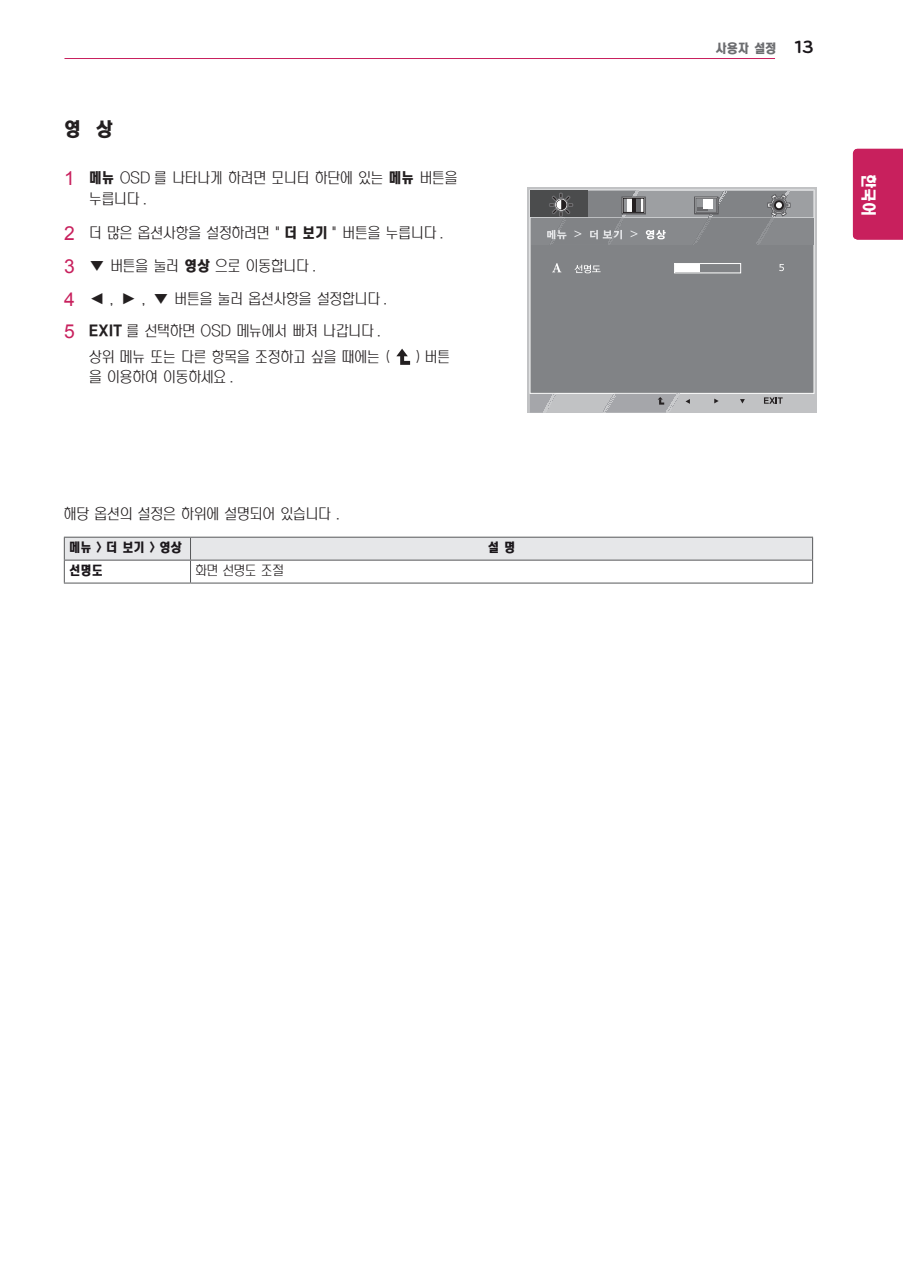
<style>
.page{position:relative;width:903px;height:1275px;background:#fff}
.page>*{position:absolute;margin:0;border:0;box-sizing:border-box;transform-origin:0 0}
.t1{font:21px "Bryant LG";color:#fff}
.t2{font:21px "YDI Cstre M";color:#231f20}
.t3{font:700 18.38px "Bryant LG";color:#1a161a}
.t4{font:17.5px "YDI Cstre M";color:#fff}
.t5{font:15.75px/32.7px "YDI Cstre UL";color:#231f20}
.t6{font:14px "YDI Cstre M";color:#1a161a}
.t7{font:14px "YDI Cstre UL";color:#231f20}
.t8{font:14px "YDI Cstre M";color:#6c6d70}
.s1{font-family:"Arial";font-size:19.25px;color:#c8205d}
.s2{font-family:"YDI Cstre M"}
.s3{font-family:"Arial"}
</style>
<div class="page">
<hr style="left:64px;top:58px;width:711px;height:1px;background:#c8205d">
<div style="left:853px;top:149px;width:50px;height:91px;background:#c8205d"></div>
<svg style="left:396px;top:349px;width:14px;height:16px"></svg>
<hr style="left:190px;top:583px;width:623px;height:1px;background:#57585a">
<hr style="left:64px;top:583px;width:126px;height:1px;background:#57585a">
<svg style="left:64px;top:537px;width:749px;height:46px"></svg>
<svg style="left:527px;top:187px;width:289px;height:226px;background:#c4c5c7"></svg>
<div style="left:530px;top:190px;width:284px;height:204px;background:#818386;border:1px solid #fff"></div>
<div style="left:530px;top:190px;width:284px;height:28px;background:#9d9fa2;border:1px solid #d8d9db"></div>
<svg style="left:530px;top:394px;width:26px;height:19px"></svg>
<div style="left:530px;top:218px;width:283px;height:27px;background:#87898c"></div>
<svg style="left:646px;top:230px;width:20px;height:9px"></svg>
<svg style="left:603px;top:394px;width:87px;height:19px;background:#abacaf"></svg>
<svg style="left:714px;top:399px;width:5px;height:4px"></svg>
<svg style="left:740px;top:399px;width:5px;height:4px"></svg>
<svg style="left:764px;top:397px;width:19px;height:7px"></svg>
<div style="left:674px;top:263px;width:67px;height:10px;border:1px solid #fff"></div>
<div style="left:676px;top:265px;width:24px;height:7px;background:#fff"></div>
<svg style="left:779px;top:264px;width:5px;height:7px"></svg>
<svg style="left:574px;top:265px;width:26px;height:8px"></svg>
<svg style="left:552px;top:263px;width:9px;height:9px"></svg>
<div style="left:530px;top:191px;width:58px;height:26px;background:#4b4c4d"></div>
<div style="left:622px;top:197px;width:24px;height:17px;border:1px solid #59595c"></div>
<svg style="left:639px;top:197px;width:6px;height:17px"></svg>
<hr style="left:636px;top:198px;width:4px;height:14px;background:#6c6d70">
<div style="left:623px;top:198px;width:21px;height:15px;border:1px solid #231f20"></div>
<svg style="left:547px;top:191px;width:92px;height:49px"></svg>
<svg style="left:692px;top:191px;width:98px;height:27px"></svg>
<svg style="left:694px;top:197px;width:24px;height:17px"></svg>
<div style="left:695px;top:198px;width:22px;height:15px;background:#939598;border:1px solid #69696c"></div>
<hr style="left:697px;top:207px;width:11px;height:4px;background:#69696c">
<div style="left:703px;top:199px;width:10px;height:10px;background:#fff"></div>
<h1 class="t2" style="left:64px;top:117px;width:50px">영 상</h1>
<p class="t5" style="left:89px;top:168px;width:370px;line-height:21px;text-indent:-25px"><span class="s1">1</span> <span class="s2">메뉴</span> OSD 를 나타나게 하려면 모니터 하단에 있는 <span class="s2">메뉴</span> 버튼을 누릅니다 .</p>
<p class="t5" style="left:64px;top:218px;width:383px"><span class="s1">2</span> 더 많은 옵션사항을 설정하려면 " <span class="s2">더 보기</span> " 버튼을 누릅니다 .<br><span class="s1">3</span> ▼ 버튼을 눌러 <span class="s2">영상</span> 으로 이동합니다 .<br><span class="s1">4</span> <span class="s3">◄</span> , <span class="s3">►</span> , ▼ 버튼을 눌러 옵션사항을 설정합니다 .<br><span class="s1">5</span> <span class="s2">EXIT</span> 를 선택하면 OSD 메뉴에서 빠져 나갑니다 .</p>
<p class="t5" style="left:89px;top:342px;width:303px">상위 메뉴 또는 다른 항목을 조정하고 싶을 때에는 (</p>
<p class="t5" style="left:415px;top:342px;width:36px">) 버튼</p>
<p class="t5" style="left:89px;top:362px;width:148px">을 이용하여 이동하세요 .</p>
<p class="t5" style="left:64px;top:498px;width:279px">해당 옵션의 설정은 하위에 설명되어 있습니다 .</p>
<p class="t6" style="left:69px;top:540px;width:114px">메뉴 &gt; 더 보기 &gt; 영상</p>
<p class="t6" style="left:488px;top:540px;width:29px">설 명</p>
<p class="t6" style="left:69px;top:563px;width:35px">선명도</p>
<p class="t7" style="left:195px;top:563px;width:90px">화면 선명도 조절</p>
<p class="t8" style="left:715px;top:40px;width:62px">사용자 설정</p>
<p class="t3" style="left:795px;top:36px;width:20px">13</p>
<p class="t4" style="left:878px;top:173px;width:43px;rotate:90deg">한국어</p>
<h1 class="t1" style="left:882px;top:173px;width:44px;rotate:90deg">ENG</h1>
</div>
